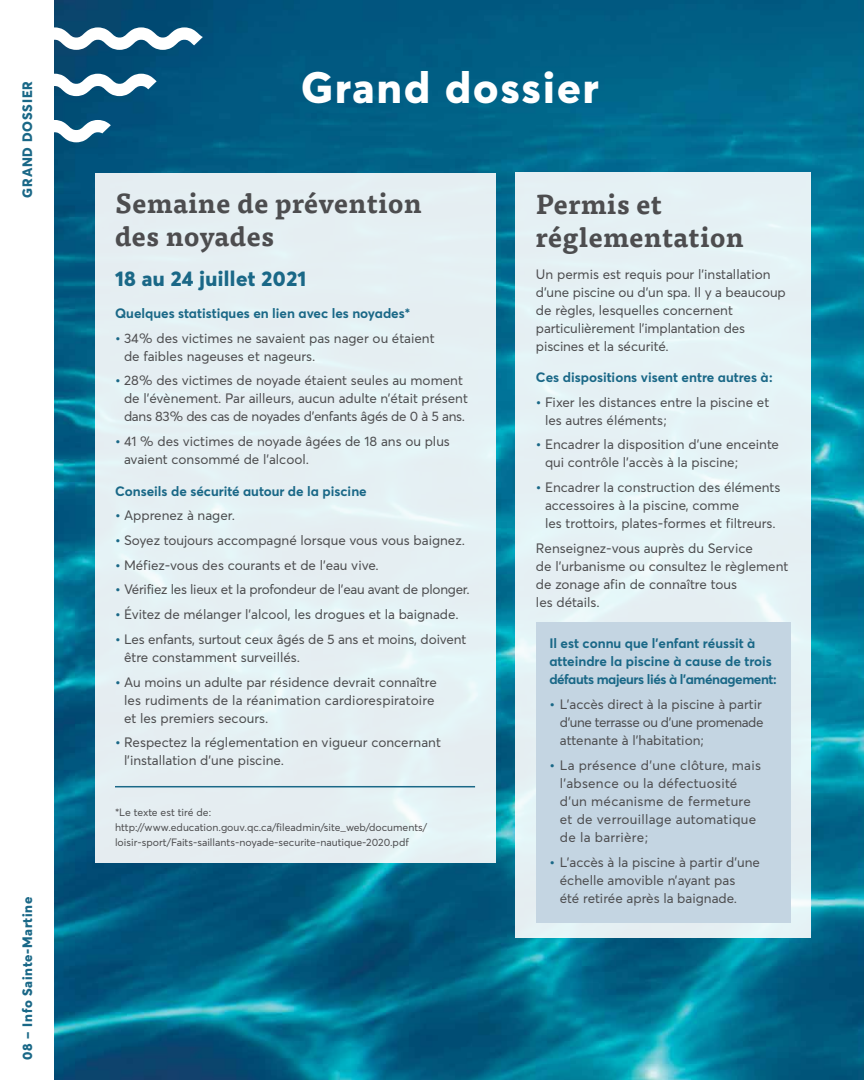
<style>
.page{position:relative;width:864px;height:1080px;background:#fff}
.page>*{position:absolute;margin:0;border:0;box-sizing:border-box;transform-origin:0 0}
.t1{font:800 43.5px "Averta";letter-spacing:.05em;color:#fff}
.t2{font:700 27px/33px "Tisa Pro";letter-spacing:.02em;color:#4d4d4f}
.t3{font:800 21px "Averta";letter-spacing:.02em;color:#1a6887}
.t4{font:13.5px/18px "Averta";color:#4d4d4f}
.t5{font:700 13.5px/18px "Averta";color:#1a6887}
.t6{font:13.5px/18px "Averta";letter-spacing:.02em;color:#4d4d4f}
.t7{font:13.5px "Averta";letter-spacing:-.02em;color:#4d4d4f}
.t8{font:800 13.5px "Averta";letter-spacing:.05em;color:#1a6887}
.t9{font:10.5px/15px "Averta";color:#4d4d4f}
.s1{font-weight:700;color:#1a6887}
</style>
<div class="page">
<img style="left:54px;top:0;width:810px;height:1080px">
<div style="left:95px;top:173px;width:400px;height:689px;background:#e5eff3"></div>
<div style="left:516px;top:173px;width:295px;height:765px;background:#e5f1f5"></div>
<hr style="left:115px;top:786px;width:360px;height:1px;background:#1a6887">
<svg style="left:54px;top:120px;width:57px;height:22px"></svg>
<svg style="left:54px;top:74px;width:103px;height:22px"></svg>
<svg style="left:54px;top:27px;width:149px;height:23px"></svg>
<div style="left:536px;top:622px;width:254px;height:300px;background:#c4d5e2"></div>
<p class="t8" style="left:19px;top:198px;width:118px;rotate:-90deg">GRAND DOSSIER</p>
<p class="t8" style="left:19px;top:1060px;width:164px;rotate:-90deg">08 – Info Sainte-Martine</p>
<h1 class="t1" style="left:301px;top:60px;width:299px">Grand dossier</h1>
<h2 class="t2" style="left:115px;top:185px;width:308px">Semaine de prévention des noyades</h2>
<h3 class="t3" style="left:115px;top:265px;width:193px">18 au 24 juillet 2021</h3>
<p class="t5" style="left:115px;top:303px;width:297px">Quelques statistiques en lien avec les noyades*</p>
<p class="t4" style="left:124px;top:329px;width:312px;text-indent:-9px"><span class="s1">•</span> 34 % des victimes ne savaient pas nager ou étaient de faibles nageuses et nageurs.</p>
<p class="t4" style="left:124px;top:371px;width:346px;text-indent:-9px"><span class="s1">•</span> 28 % des victimes de noyade étaient seules au moment de l’évènement. Par ailleurs, aucun adulte n’était présent dans 83 % des cas de noyades d’enfants âgés de 0 à 5 ans.</p>
<p class="t4" style="left:124px;top:432px;width:327px;text-indent:-9px"><span class="s1">•</span> 41 % des victimes de noyade âgées de 18 ans ou plus avaient consommé de l’alcool.</p>
<p class="t5" style="left:115px;top:481px;width:253px">Conseils de sécurité autour de la piscine</p>
<p class="t4" style="left:115px;top:506px;width:121px"><span class="s1">•</span> Apprenez à nager.</p>
<p class="t4" style="left:115px;top:531px;width:351px"><span class="s1">•</span> Soyez toujours accompagné lorsque vous vous baignez.</p>
<p class="t4" style="left:115px;top:556px;width:265px"><span class="s1">•</span> Méfiez-vous des courants et de l’eau vive.</p>
<p class="t7" style="left:115px;top:581px;width:356px"><span class="s1">•</span> Vérifiez les lieux et la profondeur de l’eau avant de plonger.</p>
<p class="t4" style="left:115px;top:605px;width:345px"><span class="s1">•</span> Évitez de mélanger l’alcool, les drogues et la baignade.</p>
<p class="t4" style="left:124px;top:630px;width:344px;text-indent:-9px"><span class="s1">•</span> Les enfants, surtout ceux âgés de 5 ans et moins, doivent être constamment surveillés.</p>
<p class="t4" style="left:124px;top:673px;width:314px;text-indent:-9px"><span class="s1">•</span> Au moins un adulte par résidence devrait connaître les rudiments de la réanimation cardiorespiratoire et les premiers secours.</p>
<p class="t4" style="left:124px;top:734px;width:318px;text-indent:-9px"><span class="s1">•</span> Respectez la réglementation en vigueur concernant l’installation d’une piscine.</p>
<p class="t9" style="left:115px;top:805px;width:314px">*Le texte est tiré de : http://www.education.gouv.qc.ca/fileadmin/site_web/documents/ loisir-sport/Faits-saillants-noyade-securite-nautique-2020.pdf</p>
<h2 class="t2" style="left:536px;top:186px;width:209px">Permis et réglementation</h2>
<p class="t4" style="left:536px;top:265px;width:251px">Un permis est requis pour l’installation d’une piscine ou d’un spa. Il y a beaucoup de règles, lesquelles concernent particulièrement l’implantation des piscines et la sécurité.</p>
<p class="t5" style="left:536px;top:368px;width:238px">Ces dispositions visent entre autres à :</p>
<p class="t4" style="left:545px;top:393px;width:226px;text-indent:-9px"><span class="s1">•</span> Fixer les distances entre la piscine et les autres éléments ;</p>
<p class="t4" style="left:545px;top:436px;width:236px;text-indent:-9px"><span class="s1">•</span> Encadrer la disposition d’une enceinte qui contrôle l’accès à la piscine ;</p>
<p class="t4" style="left:545px;top:478px;width:237px;text-indent:-9px"><span class="s1">•</span> Encadrer la construction des éléments accessoires à la piscine, comme<br>les trottoirs, plates‑formes et filtreurs.</p>
<p class="t4" style="left:536px;top:539px;width:254px">Renseignez-vous auprès du Service<br>de l’urbanisme ou consultez le règlement de zonage afin de connaître tous<br>les détails.</p>
<p class="t5" style="left:549px;top:634px;width:229px">Il est connu que l’enfant réussit à atteindre la piscine à cause de trois défauts majeurs liés à l’aménagement :</p>
<p class="t4" style="left:560px;top:695px;width:205px;text-indent:-11px"><span class="s1">•</span> L’accès direct à la piscine à partir d’une terrasse ou d’une promenade attenante à l’habitation ;</p>
<p class="t6" style="left:560px;top:756px;width:203px;text-indent:-11px"><span class="s1">•</span> La présence d’une clôture, mais l’absence ou la défectuosité d’un mécanisme de fermeture et de verrouillage automatique de la barrière ;</p>
<p class="t4" style="left:560px;top:853px;width:202px;text-indent:-11px"><span class="s1">•</span> L’accès à la piscine à partir d’une échelle amovible n’ayant pas<br>été retirée après la baignade.</p>
</div>
